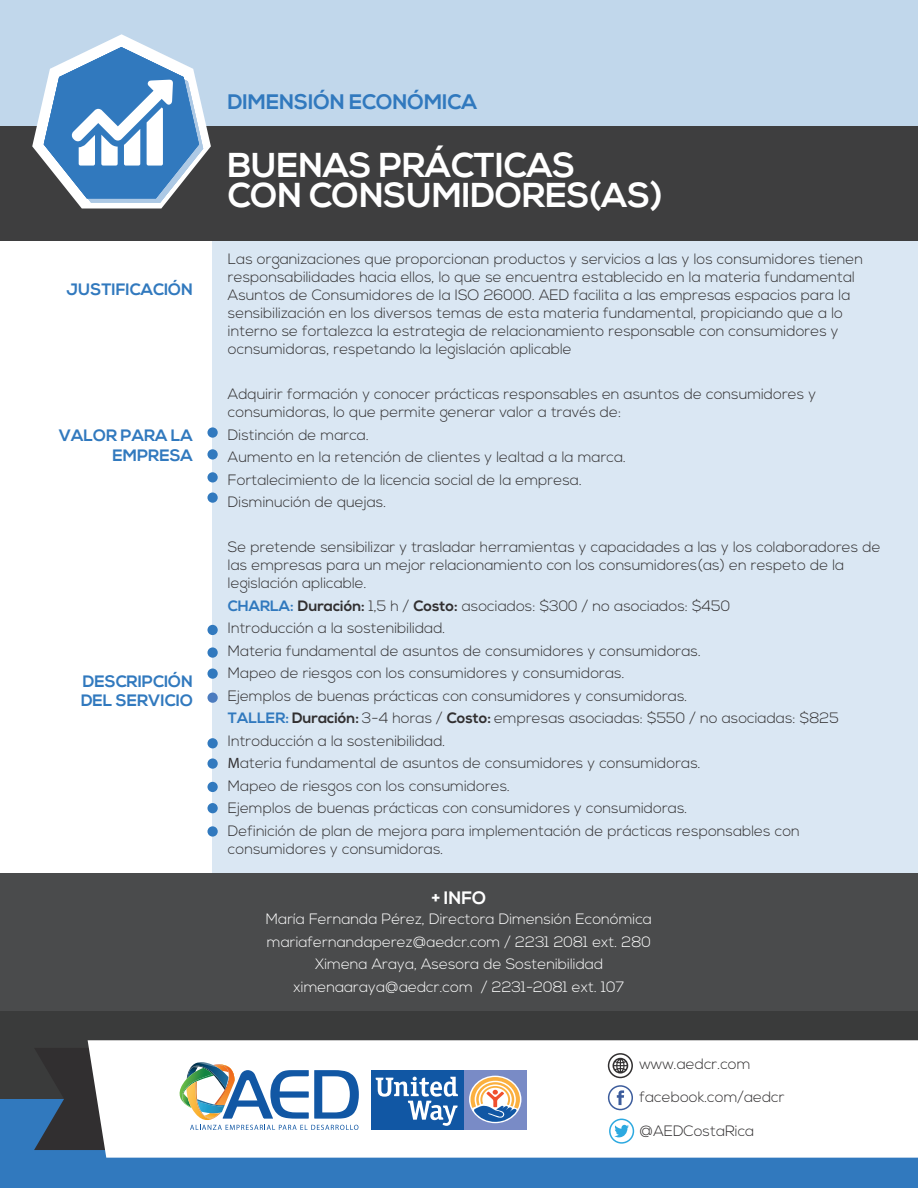
<style>
.page{position:relative;width:918px;height:1188px;background:#fff}
.page>*{position:absolute;margin:0;border:0;box-sizing:border-box;transform-origin:0 0}
.t1{font:700 34.5px/30px "Nexa";color:#fff}
.t2{font:700 21px "Nexa";color:#3179be}
.t3{font:700 18px "Nexa";color:#fff}
.t4{font:700 16.5px/19.5px "Nexa";color:#3179be}
.t5{font:300 15px/22.5px "Nexa";color:#312f30}
.t6{font:300 15px/22.5px "Nexa";color:#fff;text-align:center}
.s1{font-weight:700;color:#3179be}
.s2{font-weight:700}
.s3{font-family:"Myriad Pro";font-weight:400}
</style>
<div class="page">
<div style="left:213px;top:213px;width:705px;height:684px;background:#dae7f3"></div>
<div style="left:0;top:0;width:918px;height:198px;background:#c1d7eb"></div>
<div style="left:0;top:873px;width:918px;height:315px;background:#4a4b4c"></div>
<div style="left:0;top:1012px;width:918px;height:176px;background:#3a3b3b"></div>
<div style="left:0;top:1099px;width:918px;height:89px;background:#3179be"></div>
<div style="left:0;top:126px;width:918px;height:115px;background:#3e3e3f"></div>
<svg style="left:34px;top:1048px;width:54px;height:102px"></svg>
<div style="left:88px;top:1040px;width:830px;height:118px;background:#fff"></div>
<div style="left:207px;top:449px;width:11px;height:11px;background:#3179be;border-radius:50%"></div>
<div style="left:207px;top:427px;width:11px;height:11px;background:#3179be;border-radius:50%"></div>
<div style="left:207px;top:472px;width:11px;height:11px;background:#3179be;border-radius:50%"></div>
<div style="left:207px;top:492px;width:11px;height:11px;background:#3179be;border-radius:50%"></div>
<div style="left:207px;top:738px;width:11px;height:10px;background:#3179be;border-radius:50%"></div>
<div style="left:207px;top:758px;width:11px;height:11px;background:#3179be;border-radius:50%"></div>
<div style="left:207px;top:782px;width:11px;height:10px;background:#3179be;border-radius:50%"></div>
<div style="left:207px;top:803px;width:11px;height:10px;background:#3179be;border-radius:50%"></div>
<div style="left:207px;top:826px;width:11px;height:11px;background:#3179be;border-radius:50%"></div>
<div style="left:207px;top:647px;width:11px;height:11px;background:#3179be;border-radius:50%"></div>
<div style="left:207px;top:625px;width:11px;height:10px;background:#3179be;border-radius:50%"></div>
<div style="left:207px;top:668px;width:11px;height:11px;background:#3179be;border-radius:50%"></div>
<div style="left:207px;top:693px;width:11px;height:10px;background:#4c7cbf;border-radius:50%"></div>
<svg style="left:609px;top:1119px;width:25px;height:25px"></svg>
<svg style="left:608px;top:1085px;width:25px;height:25px"></svg>
<svg style="left:608px;top:1053px;width:25px;height:25px"></svg>
<img style="left:188px;top:1062px;width:41px;height:2px">
<svg style="left:176px;top:1064px;width:188px;height:66px;background:#b2c5d3"></svg>
<div style="left:370px;top:1069px;width:158px;height:62px;background:#fff"></div>
<div style="left:464px;top:1070px;width:63px;height:60px;background:#798bc6"></div>
<svg style="left:471px;top:1077px;width:49px;height:47px"></svg>
<div style="left:371px;top:1070px;width:93px;height:60px;background:#1157a4"></div>
<svg style="left:376px;top:1077px;width:82px;height:49px"></svg>
<svg style="left:32px;top:34px;width:179px;height:174px"></svg>
<p class="t4" style="left:67px;top:280px;width:128px">JUSTIFICACIÓN</p>
<p class="t4" style="left:59px;top:427px;width:136px;text-align:right">VALOR PARA LA<br>EMPRESA</p>
<p class="t4" style="left:81px;top:672px;width:113px">DESCRIPCIÓN<br>DEL SERVICIO</p>
<h2 class="t2" style="left:228px;top:90px;width:251px">DIMENSIÓN ECONÓMICA</h2>
<h1 class="t1" style="left:228px;top:151px;width:436px">BUENAS PRÁCTICAS<br>CON CONSUMIDORES(AS)</h1>
<p class="t5" style="left:228px;top:251px;width:637px;line-height:18px">Las organizaciones que proporcionan productos y servicios a las y los consumidores tienen responsabilidades hacia ellos, lo que se encuentra establecido en la materia fundamental Asuntos de Consumidores de la ISO 26000. AED facilita a las empresas espacios para la sensibilización en los diversos temas de esta materia fundamental, propiciando que a lo interno se fortalezca la estrategia de relacionamiento responsable con consumidores y ocnsumidoras, respetando la legislación aplicable</p>
<p class="t5" style="left:228px;top:386px;width:590px;line-height:18px">Adquirir formación y conocer prácticas responsables en asuntos de consumidores y consumidoras, lo que permite generar valor a través de:</p>
<p class="t5" style="left:228px;top:424px;width:400px">Distinción de marca.<br>Aumento en la retención de clientes y lealtad a la marca.<br>Fortalecimiento de la licencia social de la empresa.<br>Disminución de quejas.</p>
<p class="t5" style="left:228px;top:539px;width:654px;line-height:18px">Se pretende sensibilizar y trasladar herramientas y capacidades a las y los colaboradores de las empresas para un mejor relacionamiento con los consumidores(as) en respeto de la legislación aplicable.</p>
<p class="t5" style="left:228px;top:595px;width:613px"><span class="s1">CHARLA:</span> <span class="s2">Duración:</span> 1,5 h / <span class="s2">Costo:</span> asociados: $300 / no asociados: $450<br>Introducción a la sostenibilidad.<br>Materia fundamental de asuntos de consumidores y consumidoras.<br>Mapeo de riesgos con los consumidores y consumidoras.<br>Ejemplos de buenas prácticas con consumidores y consumidoras.<br><span class="s1">TALLER:</span> <span class="s2">Duración:</span> 3-4 horas / <span class="s2">Costo:</span> empresas asociadas: $550 / no asociadas: $825<br>Introducción a la sostenibilidad.<br><span class="s3">M</span>ateria fundamental de asuntos de consumidores y consumidoras.<br>Mapeo de riesgos con los consumidores.<br>Ejemplos de buenas prácticas con consumidores y consumidoras.<br>Definición de plan de mejora para implementación de prácticas responsables con</p>
<p class="t5" style="left:228px;top:838px;width:217px">consumidores y consumidoras.</p>
<p class="t3" style="left:432px;top:887px;width:56px">+ INFO</p>
<p class="t6" style="left:266px;top:909px;width:388px">María Fernanda Pérez, Directora Dimensión Económica mariafernandaperez@aedcr.com / 2231 2081 ext. 280<br>Ximena Araya, Asesora de Sostenibilidad ximenaaraya@aedcr.com / 2231-2081 ext. 107</p>
<p class="t5" style="left:640px;top:1053px;width:113px">www.aedcr.com</p>
<p class="t5" style="left:640px;top:1086px;width:147px">facebook.com/aedcr</p>
<p class="t5" style="left:640px;top:1120px;width:116px">@AEDCostaRica</p>
</div>
